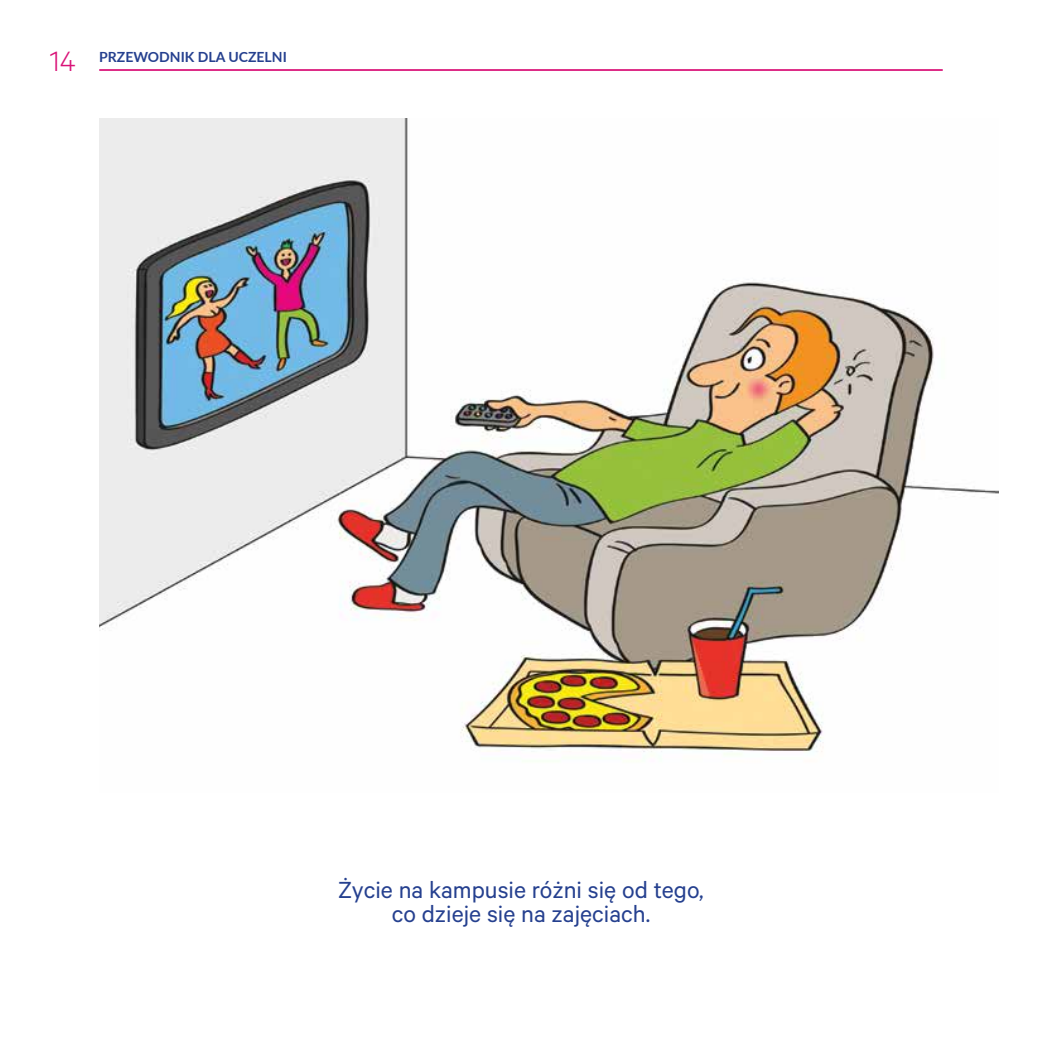
<style>
.page{position:relative;width:1042px;height:1042px;background:#fff}
.page>*{position:absolute;margin:0;border:0;box-sizing:border-box;transform-origin:0 0}
.t1{font:300 31.5px "Calibre";color:#d91378}
.t2{font:26.25px/23.6px "Calibre";color:#25408f;text-align:center}
.t3{font:700 14px "Lato";color:#25408f}
</style>
<div class="page">
<hr style="left:99px;top:69px;width:844px;height:2px;background:#d91378">
<img style="left:99px;top:118px;width:899px;height:637px">
<p class="t1" style="left:50px;top:43px;width:28px">14</p>
<p class="t3" style="left:99px;top:46px;width:189px">PRZEWODNIK DLA UCZELNI</p>
<p class="t2" style="left:338px;top:877px;width:367px">Życie na kampusie różni się od tego, co dzieje się na zajęciach.</p>
</div>
